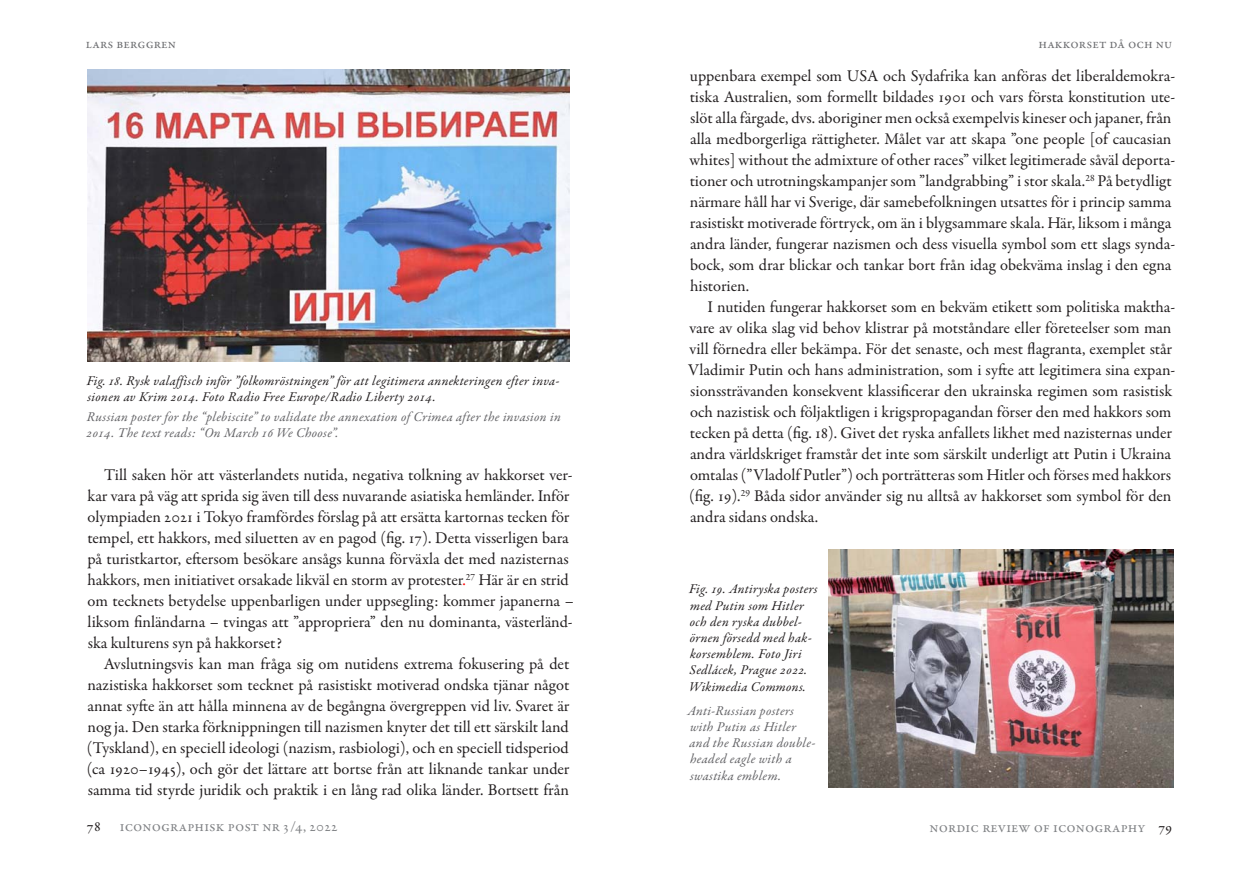
<style>
.page{position:relative;width:1259px;height:893px;background:#fff}
.page>*{position:absolute;margin:0;border:0;box-sizing:border-box;transform-origin:0 0}
.Brödtext_indrag{font:16.5px/21px "Garamond Premr Pro";color:#231f20}
.t1{font:15px "Garamond Premr Pro";letter-spacing:.01em;color:#808285}
.t2{font:15px "Garamond Premr Pro";color:#231f20}
.Bildtext{font:italic 13.5px/16.2px "Garamond Premr Pro";letter-spacing:.02em;color:#231f20}
.Captions_in_English{font:italic 13.5px/16.2px "Garamond Premr Pro";letter-spacing:.02em;color:#636366}
.t3{font:13.5px "Garamond Premr Pro";letter-spacing:.01em;color:#6c6d70}
.s1{color:#f00}
.s2{color:#231f20}
</style>
<div class="page">
<img style="left:87px;top:69px;width:483px;height:292px">
<img style="left:828px;top:550px;width:345px;height:238px">
<p class="t3" style="left:86px;top:35px;width:92px">lars berggren</p>
<p class="Bildtext" style="left:87px;top:373px;width:474px">Fig. 18. Rysk valaffisch inför ”folkomröstningen” för att legitimera annekteringen efter inva&shy;sionen av Krim 2014. Foto Radio Free Europe/Radio Liberty 2014.</p>
<p class="Captions_in_English" style="left:86px;top:409px;width:476px">Russian poster for the “plebiscite” to validate the annexation of Crimea after the invasion in<br>2014. The text reads: “On March 16 We Choose”.</p>
<p class="Brödtext_indrag" style="left:87px;top:465px;width:488px;text-indent:17px">Till saken hör att västerlandets nutida, negativa tolkning av hakkorset ver&shy;kar vara på väg att sprida sig även till dess nuvarande asiatiska hemländer. Inför olympiaden 2021 i Tokyo framfördes förslag på att ersätta kartornas tecken för tempel, ett hakkors, med siluetten av en pagod (fig. 17). Detta visserligen bara på turistkartor, eftersom besökare ansågs kunna förväxla det med nazisternas hakkors, men initiativet orsakade likväl en storm av protester<span class="s1">.</span><sup>27</sup> Här är en strid om tecknets betydelse uppenbarligen under uppsegling: kommer japanerna – liksom finländarna – tvingas att ”appropriera” den nu dominanta, västerländ&shy;ska kulturens syn på hakkorset?</p>
<p class="Brödtext_indrag" style="left:87px;top:654px;width:484px;text-align:justify;text-indent:17px">Avslutningsvis kan man fråga sig om nutidens extrema fokusering på det nazistiska hakkorset som tecknet på rasistiskt motiverad ondska tjänar något annat syfte än att hålla minnena av de begångna övergreppen vid liv. Svaret är nog ja. Den starka förknippningen till nazismen knyter det till ett särskilt land (Tyskland), en speciell ideologi (nazism, rasbiologi), och en speciell tidsperiod (ca 1920–1945), och gör det lättare att bortse från att liknande tankar under samma tid styrde juridik och praktik i en lång rad olika länder. Bortsett från</p>
<p class="t2" style="left:87px;top:817px;width:16px">78</p>
<p class="t1" style="left:120px;top:817px;width:219px">iconographisk post nr 3/4, 2022</p>
<p class="t3" style="left:1038px;top:36px;width:135px">hakkorset då och nu</p>
<p class="Brödtext_indrag" style="left:689px;top:66px;width:487px">uppenbara exempel som USA och Sydafrika kan anföras det liberaldemokra&shy;tiska Australien, som formellt bildades 1901 och vars första konstitution ute&shy;slöt alla färgade, dvs. aboriginer men också exempelvis kineser och japaner, från alla medborgerliga rättigheter. Målet var att skapa ”one people [of caucasian whites] without the admixture of other races” vilket legitimerade såväl deporta&shy;tioner och utrotningskampanjer som ”landgrabbing” i stor skala.<sup>28</sup> På betydligt närmare håll har vi Sverige, där samebefolkningen utsattes för i princip samma rasistiskt motiverade förtryck, om än i blygsammare skala. Här, liksom i många andra länder, fungerar nazismen och dess visuella symbol som ett slags synda&shy;bock, som drar blickar och tankar bort från idag obekväma inslag i den egna historien.</p>
<p class="Brödtext_indrag" style="left:688px;top:297px;width:488px;text-indent:19px">I nutiden fungerar hakkorset som en bekväm etikett som politiska maktha&shy;vare av olika slag vid behov klistrar på motståndare eller företeelser som man vill förnedra eller bekämpa. För det senaste, och mest flagranta, exemplet står Vladimir Putin och hans administration, som i syfte att legitimera sina expan&shy;sionssträvanden konsekvent klassificerar den ukrainska regimen som rasistisk och nazistisk och följaktligen i krigspropagandan förser den med hakkors som tecken på detta (fig. 18). Givet det ryska anfallets likhet med nazisternas under andra världskriget framstår det inte som särskilt underligt att Putin i Ukraina omtalas (”Vladolf Putler”) och porträtteras som Hitler och förses med hakkors (fig. 19).<sup>29</sup> Båda sidor använder sig nu alltså av hakkorset som symbol för den andra sidans ondska.</p>
<p class="Bildtext" style="left:689px;top:582px;width:130px">Fig. 19. Antiryska posters med Putin som Hitler och den ryska dubbel&shy;örnen försedd med hak&shy;korsemblem. Foto Jiri<br>Sedlácek, Prague 2022.<br>Wikimedia Commons.</p>
<p class="Captions_in_English" style="left:687px;top:703px;width:129px">Anti-Russian posters with Putin as Hitler and the Russian double&shy;headed eagle with a swastika emblem.</p>
<p class="t1" style="left:929px;top:818px;width:244px">nordic review of iconography <span class="s2">79</span></p>
</div>
